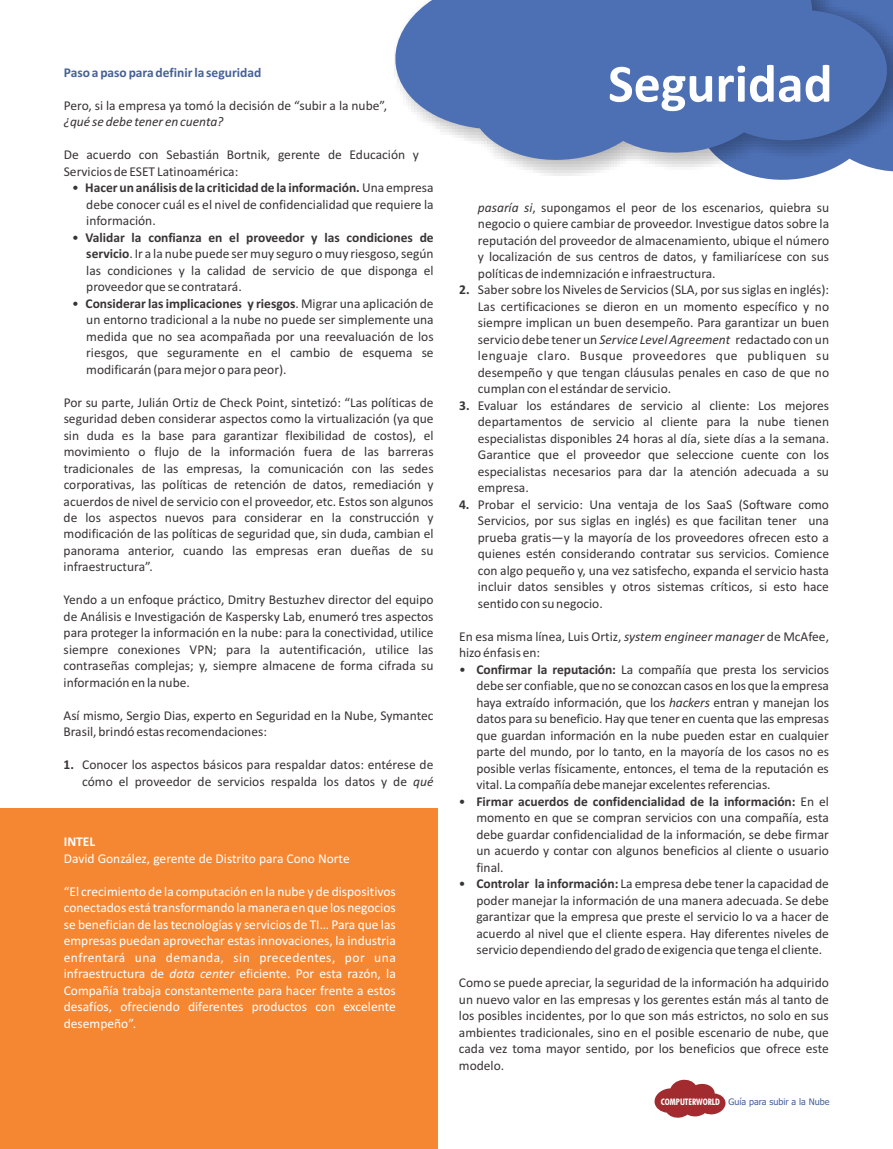
<style>
.page{position:relative;width:893px;height:1149px;background:#fff}
.page>*{position:absolute;margin:0;border:0;box-sizing:border-box;transform-origin:0 0}
.t1{font:700 54px "Calibri";color:#fff}
.t2{font:13.5px/16.5px "Calibri";color:#383336}
.t3{font:13.5px/16.5px "Calibri";color:#fff;text-align:justify}
.t4{font:700 13.5px "Calibri";color:#383336}
.t5{font:13.5px "Calibri";letter-spacing:.035em;color:#383336}
.t6{font:700 13.5px "Calibri";color:#456199}
.t7{font:italic 13.5px "Calibri";color:#383336}
.t8{font:700 13.5px "Calibri";color:#fff}
.t9{font:9px "Tahoma";color:#456199}
.s1{font-weight:700}
.s2{font-style:italic}
.s3{font-weight:400}
.s4{font-family:"Futura BT";font-weight:700;font-stretch:condensed;color:#fff}
</style>
<div class="page">
<div style="left:394px;top:0;width:499px;height:178px;background:#383336;opacity:.39"></div>
<svg style="left:394px;top:0;width:498px;height:164px;background:#5c7bb9"></svg>
<div style="left:0;top:808px;width:438px;height:340px;background:#f58733"></div>
<svg style="left:654px;top:1079px;width:72px;height:38px"></svg>
<h1 class="t1" style="left:608px;top:61px;width:226px">Seguridad</h1>
<p class="t6" style="left:64px;top:67px;width:199px">Paso a paso para definir la seguridad</p>
<p class="t2" style="left:64px;top:98px;width:325px">Pero, si la empresa ya tomó la decisión de “subir a la nube”,</p>
<p class="t7" style="left:64px;top:116px;width:161px">¿qué se debe tener en cuenta?</p>
<p class="t2" style="left:64px;top:147px;width:357px">De acuerdo con Sebastián Bortnik, gerente de Educación y</p>
<p class="t2" style="left:64px;top:164px;width:176px">Servicios de ESET Latinoamérica:</p>
<p class="t2" style="left:72px;top:180px;width:8px">•</p>
<p class="t2" style="left:85px;top:180px;width:350px"><span class="s1">Hacer un análisis de la criticidad de la información.</span> Una empresa debe conocer cuál es el nivel de confidencialidad que requiere la</p>
<p class="t2" style="left:478px;top:200px;width:353px"><span class="s2">pasaría si</span>, supongamos el peor de los escenarios, quiebra su</p>
<p class="t2" style="left:86px;top:213px;width:71px">información.</p>
<p class="t2" style="left:478px;top:217px;width:353px">negocio o quiere cambiar de proveedor. Investigue datos sobre la</p>
<p class="t4" style="left:72px;top:231px;width:363px"><span class="s3">•</span> Validar la confianza en el proveedor y las condiciones de</p>
<p class="t2" style="left:478px;top:233px;width:353px">reputación del proveedor de almacenamiento, ubique el número</p>
<p class="t2" style="left:86px;top:246px;width:349px"><span class="s1">servicio</span>. Ir a la nube puede ser muy seguro o muy riesgoso, según</p>
<p class="t2" style="left:478px;top:250px;width:353px">y localización de sus centros de datos, y familiarícese con sus</p>
<p class="t2" style="left:86px;top:263px;width:349px">las condiciones y la calidad de servicio de que disponga el</p>
<p class="t2" style="left:478px;top:266px;width:239px">políticas de indemnización e infraestructura.</p>
<p class="t2" style="left:86px;top:279px;width:157px">proveedor que se contratará.</p>
<p class="t2" style="left:459px;top:283px;width:371px"><span class="s1">2.</span> Saber sobre los Niveles de Servicios (SLA, por sus siglas en inglés):</p>
<p class="t4" style="left:72px;top:297px;width:363px"><span class="s3">•</span> Considerar las implicaciones y riesgos<span class="s3">. Migrar una aplicación de</span></p>
<p class="t2" style="left:478px;top:299px;width:353px">Las certificaciones se dieron en un momento específico y no</p>
<p class="t2" style="left:86px;top:312px;width:349px">un entorno tradicional a la nube no puede ser simplemente una</p>
<p class="t2" style="left:478px;top:315px;width:353px">siempre implican un buen desempeño. Para garantizar un buen</p>
<p class="t2" style="left:86px;top:329px;width:349px">medida que no sea acompañada por una reevaluación de los</p>
<p class="t2" style="left:478px;top:332px;width:353px">servicio debe tener un <span class="s2">Service Level Agreement</span> redactado con un</p>
<p class="t2" style="left:86px;top:345px;width:349px">riesgos, que seguramente en el cambio de esquema se</p>
<p class="t5" style="left:478px;top:350px;width:353px">lenguaje claro. Busque proveedores que publiquen su</p>
<p class="t2" style="left:86px;top:362px;width:202px">modificarán (para mejor o para peor).</p>
<p class="t2" style="left:478px;top:365px;width:353px">desempeño y que tengan cláusulas penales en caso de que no cumplan con el estándar de servicio.</p>
<p class="t2" style="left:64px;top:395px;width:371px">Por su parte, Julián Ortiz de Check Point, sintetizó: “Las políticas de</p>
<p class="t2" style="left:459px;top:398px;width:371px"><span class="s1">3.</span> Evaluar los estándares de servicio al cliente: Los mejores</p>
<p class="t2" style="left:64px;top:411px;width:371px">seguridad deben considerar aspectos como la virtualización (ya que</p>
<p class="t2" style="left:478px;top:414px;width:353px">departamentos de servicio al cliente para la nube tienen</p>
<p class="t2" style="left:64px;top:428px;width:371px">sin duda es la base para garantizar flexibilidad de costos), el</p>
<p class="t2" style="left:478px;top:431px;width:353px">especialistas disponibles 24 horas al día, siete días a la semana.</p>
<p class="t2" style="left:64px;top:444px;width:371px">movimiento o flujo de la información fuera de las barreras</p>
<p class="t2" style="left:478px;top:447px;width:353px">Garantice que el proveedor que seleccione cuente con los</p>
<p class="t2" style="left:64px;top:460px;width:371px">tradicionales de las empresas, la comunicación con las sedes</p>
<p class="t2" style="left:478px;top:464px;width:353px">especialistas necesarios para dar la atención adecuada a su</p>
<p class="t2" style="left:64px;top:477px;width:371px">corporativas, las políticas de retención de datos, remediación y</p>
<p class="t2" style="left:478px;top:480px;width:53px">empresa.</p>
<p class="t2" style="left:64px;top:493px;width:371px">acuerdos de nivel de servicio con el proveedor, etc. Estos son algunos</p>
<p class="t2" style="left:459px;top:497px;width:371px"><span class="s1">4.</span> Probar el servicio: Una ventaja de los SaaS (Software como</p>
<p class="t2" style="left:64px;top:510px;width:371px">de los aspectos nuevos para considerar en la construcción y</p>
<p class="t2" style="left:478px;top:513px;width:353px">Servicios, por sus siglas en inglés) es que facilitan tener una</p>
<p class="t2" style="left:64px;top:526px;width:371px">modificación de las políticas de seguridad que, sin duda, cambian el</p>
<p class="t2" style="left:478px;top:530px;width:353px">prueba gratis—y la mayoría de los proveedores ofrecen esto a</p>
<p class="t2" style="left:64px;top:543px;width:371px">panorama anterior, cuando las empresas eran dueñas de su</p>
<p class="t2" style="left:478px;top:546px;width:353px">quienes estén considerando contratar sus servicios. Comience</p>
<p class="t2" style="left:64px;top:559px;width:91px">infraestructura”.</p>
<p class="t2" style="left:478px;top:563px;width:353px">con algo pequeño y, una vez satisfecho, expanda el servicio hasta incluir datos sensibles y otros sistemas críticos, si esto hace</p>
<p class="t2" style="left:64px;top:592px;width:371px">Yendo a un enfoque práctico, Dmitry Bestuzhev director del equipo</p>
<p class="t2" style="left:478px;top:596px;width:126px">sentido con su negocio.</p>
<p class="t2" style="left:64px;top:609px;width:371px">de Análisis e Investigación de Kaspersky Lab, enumeró tres aspectos para proteger la información en la nube: para la conectividad, utilice</p>
<p class="t2" style="left:459px;top:629px;width:371px">En esa misma línea, Luis Ortiz, <span class="s2">system engineer manager</span> de McAfee,</p>
<p class="t2" style="left:64px;top:642px;width:371px">siempre conexiones VPN; para la autentificación, utilice las</p>
<p class="t2" style="left:459px;top:645px;width:83px">hizo énfasis en:</p>
<p class="t2" style="left:64px;top:658px;width:371px">contraseñas complejas; y, siempre almacene de forma cifrada su</p>
<p class="t2" style="left:459px;top:662px;width:371px">• <span class="s1">Confirmar la reputación:</span> La compañía que presta los servicios</p>
<p class="t2" style="left:64px;top:675px;width:128px">información en la nube.</p>
<p class="t2" style="left:476px;top:678px;width:354px">debe ser confiable, que no se conozcan casos en los que la empresa haya extraído información, que los <span class="s2">hackers</span> entran y manejan los</p>
<p class="t2" style="left:64px;top:708px;width:371px">Así mismo, Sergio Dias, experto en Seguridad en la Nube, Symantec</p>
<p class="t2" style="left:476px;top:711px;width:354px">datos para su beneficio. Hay que tener en cuenta que las empresas</p>
<p class="t2" style="left:64px;top:724px;width:205px">Brasil, brindó estas recomendaciones:</p>
<p class="t2" style="left:476px;top:727px;width:354px">que guardan información en la nube pueden estar en cualquier parte del mundo, por lo tanto, en la mayoría de los casos no es</p>
<p class="t2" style="left:64px;top:757px;width:371px"><span class="s1">1.</span> Conocer los aspectos básicos para respaldar datos: entérese de</p>
<p class="t2" style="left:476px;top:760px;width:354px">posible verlas físicamente, entonces, el tema de la reputación es</p>
<p class="t2" style="left:82px;top:774px;width:353px">cómo el proveedor de servicios respalda los datos y de <span class="s2">qué</span></p>
<p class="t2" style="left:476px;top:777px;width:296px">vital. La compañía debe manejar excelentes referencias.</p>
<p class="t2" style="left:476px;top:793px;width:354px;text-align:justify;text-indent:-17px">• <span class="s1">Firmar acuerdos de confidencialidad de la información:</span> En el momento en que se compran servicios con una compañía, esta debe guardar confidencialidad de la información, se debe firmar un acuerdo y contar con algunos beneficios al cliente o usuario final.</p>
<p class="t2" style="left:476px;top:876px;width:354px;text-align:justify;text-indent:-17px">• <span class="s1">Controlar la información:</span> La empresa debe tener la capacidad de poder manejar la información de una manera adecuada. Se debe garantizar que la empresa que preste el servicio lo va a hacer de acuerdo al nivel que el cliente espera. Hay diferentes niveles de servicio dependiendo del grado de exigencia que tenga el cliente.</p>
<p class="t2" style="left:459px;top:975px;width:371px;text-align:justify">Como se puede apreciar, la seguridad de la información ha adquirido un nuevo valor en las empresas y los gerentes están más al tanto de los posibles incidentes, por lo que son más estrictos, no solo en sus ambientes tradicionales, sino en el posible escenario de nube, que cada vez toma mayor sentido, por los beneficios que ofrece este modelo.</p>
<p class="t8" style="left:64px;top:835px;width:33px">INTEL</p>
<p class="t3" style="left:64px;top:850px;width:287px">David González, gerente de Distrito para Cono Norte</p>
<p class="t3" style="left:64px;top:883px;width:334px">“El crecimiento de la computación en la nube y de dispositivos conectados está transformando la manera en que los negocios se benefician de las tecnologías y servicios de TI… Para que las empresas puedan aprovechar estas innovaciones, la industria enfrentará una demanda, sin precedentes, por una infraestructura de <span class="s2">data center</span> eficiente. Por esta razón, la Compañía trabaja constantemente para hacer frente a estos desafíos, ofreciendo diferentes productos con excelente desempeño”.</p>
<p class="t9" style="left:661px;top:1097px;width:170px"><span class="s4">COMPUTERWORLD</span> Guía para subir a la Nube</p>
</div>
